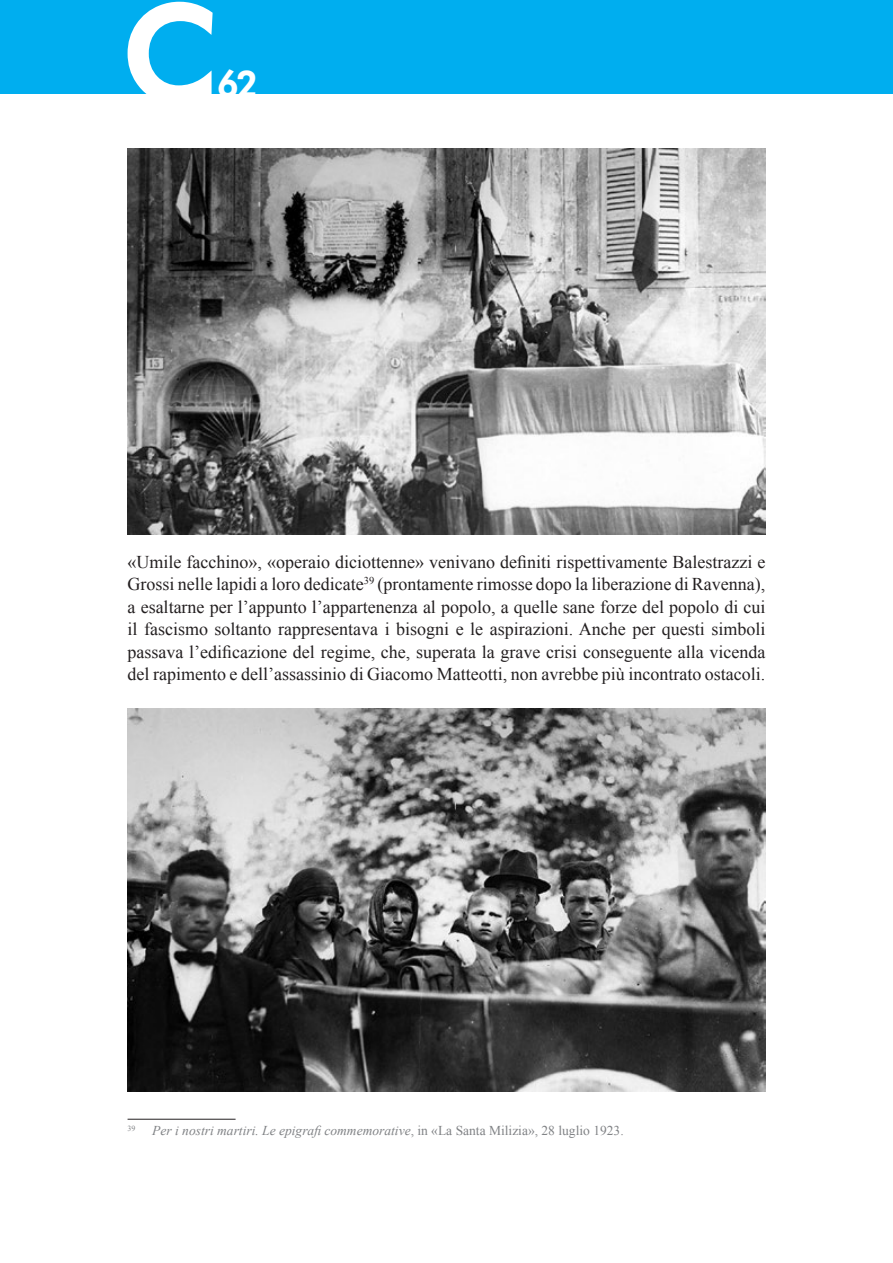
<style>
.page{position:relative;width:893px;height:1263px;background:#fff}
.page>*{position:absolute;margin:0;border:0;box-sizing:border-box;transform-origin:0 0}
.t1{font:36px "Motor Oil 1937 M54";color:#fff}
.t2{font:18px/22.5px "Times New Roman";color:#231f20;text-align:justify}
.t3{font:italic 13.5px "Times New Roman";color:#808285}
.s1{font-style:normal}
</style>
<div class="page">
<div style="left:0;top:0;width:893px;height:94px;background:#00aeef"></div>
<svg style="left:128px;top:2px;width:85px;height:92px"></svg>
<hr style="left:128px;top:1119px;width:108px;height:1px;background:#231f20">
<img style="left:128px;top:149px;width:637px;height:385px">
<img style="left:128px;top:709px;width:637px;height:383px">
<h1 class="t1" style="left:217px;top:68px;width:41px">62</h1>
<p class="t2" style="left:128px;top:551px;width:639px">«Umile facchino», «operaio diciottenne» venivano definiti rispettivamente Balestrazzi e Grossi nelle lapidi a loro dedicate<sup>39</sup> (prontamente rimosse dopo la liberazione di Ravenna), a esaltarne per l’appunto l’appartenenza al popolo, a quelle sane forze del popolo di cui il fascismo soltanto rappresentava i bisogni e le aspirazioni. Anche per questi simboli passava l’edificazione del regime, che, superata la grave crisi conseguente alla vicenda del rapimento e dell’assassinio di Giacomo Matteotti, non avrebbe più incontrato ostacoli.</p>
<p class="t3" style="left:128px;top:1123px;width:498px"><sup>39</sup> Per i nostri martiri. Le epigraficommemorative<span class="s1">, in «La Santa Milizia», 28 luglio 1923.</span></p>
</div>
